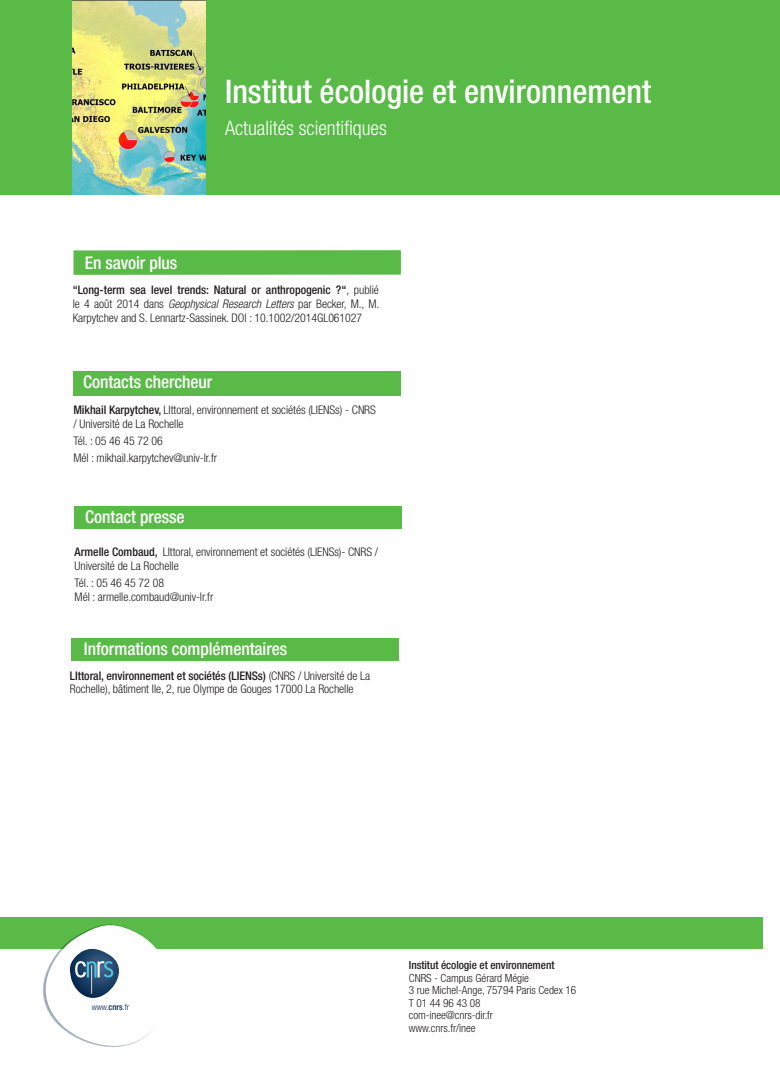
<style>
.page{position:relative;width:780px;height:1088px;background:#fff}
.page>*{position:absolute;margin:0;border:0;box-sizing:border-box;transform-origin:0 0}
.t1{font:500 condensed 32.5px "Helvetica Neue LT Std";color:#fff}
.t2{font:300 condensed 20px "Helvetica Neue LT Std";color:#fff}
.Texte_courant{font:500 condensed 17.5px "Helvetica Neue LT Std";letter-spacing:-.005em;color:#fff}
.Texte_courant-2{font:300 condensed 11.88px/13.8px "Helvetica Neue LT Std";letter-spacing:-.005em;color:#231f20}
.contacts{font:300 condensed 11.25px "Helvetica Neue LT Std";letter-spacing:-.005em;color:#231f20}
.contacts-2{font:500 condensed 11.25px "Helvetica Neue LT Std";letter-spacing:-.005em;color:#231f20}
.t3{font:300 condensed 8.5px "Helvetica Neue LT Std";color:#04264b}
.s1{font-weight:500}
.s2{font-family:"Arial Narrow";font-weight:400;font-stretch:normal}
.s3{font-style:italic}
</style>
<div class="page">
<div style="left:0;top:0;width:73px;height:195px;background:#59ba47"></div>
<div style="left:206px;top:0;width:574px;height:195px;background:#59ba47"></div>
<div style="left:0;top:917px;width:762px;height:32px;background:#59ba47"></div>
<svg style="left:43px;top:924px;width:114px;height:123px"></svg>
<img style="left:73px;top:0;width:133px;height:195px">
<div style="left:75px;top:506px;width:327px;height:22px;background:#59ba47"></div>
<div style="left:73px;top:371px;width:328px;height:24px;background:#59ba47"></div>
<div style="left:71px;top:639px;width:327px;height:22px;background:#59ba47"></div>
<div style="left:73px;top:250px;width:328px;height:25px;background:#59ba47"></div>
<p class="Texte_courant" style="left:85px;top:252px;width:94px">En savoir plus</p>
<p class="t1" style="left:225px;top:72px;width:427px">Institut écologie et environnement</p>
<p class="t2" style="left:225px;top:116px;width:163px">Actualités scientifiques</p>
<p class="Texte_courant-2" style="left:73px;top:282px;width:308px;line-height:14.2px;text-align:justify"><span class="s1">“Long-term sea level trends: Natural or anthropogenic ?“</span><span class="s2">,</span> publié le 4 août 2014 dans <span class="s3">Geophysical Research Letters</span> par Becker, M., M.<br>Karpytchev and S. Lennartz-Sassinek. DOI : 10.1002/2014GL061027</p>
<p class="Texte_courant" style="left:83px;top:372px;width:131px">Contacts chercheur</p>
<p class="Texte_courant-2" style="left:73px;top:403px;width:304px"><span class="s1">Mikhail Karpytchev,</span> LIttoral, environnement et sociétés (LIENSs) - CNRS / Université de La Rochelle</p>
<p class="Texte_courant-2" style="left:73px;top:434px;width:91px">Tél. : 05 46 45 72 06</p>
<p class="Texte_courant-2" style="left:73px;top:451px;width:145px">Mél : mikhail.karpytchev@univ-lr.fr</p>
<p class="Texte_courant" style="left:85px;top:506px;width:101px">Contact presse</p>
<p class="Texte_courant-2" style="left:75px;top:545px;width:305px"><span class="s1">Armelle Combaud,</span> LIttoral, environnement et sociétés (LIENSs)- CNRS /<br>Université de La Rochelle</p>
<p class="Texte_courant-2" style="left:75px;top:576px;width:140px">Tél. : 05 46 45 72 08<br>Mél : armelle.combaud@univ-lr.fr</p>
<p class="Texte_courant" style="left:84px;top:639px;width:205px">Informations complémentaires</p>
<p class="Texte_courant-2" style="left:70px;top:668px;width:302px"><span class="s1">LIttoral, environnement et sociétés (LIENSs)</span> (CNRS / Université de La<br>Rochelle), bâtiment Ile, 2, rue Olympe de Gouges 17000 La Rochelle</p>
<p class="t3" style="left:92px;top:1001px;width:39px">www.<span class="s1">cnrs</span>.fr</p>
<p class="contacts-2" style="left:409px;top:958px;width:147px">Institut écologie et environnement</p>
<p class="contacts" style="left:409px;top:971px;width:122px">CNRS - Campus Gérard Mégie</p>
<p class="contacts" style="left:409px;top:984px;width:169px">3 rue Michel-Ange, 75794 Paris Cedex 16</p>
<p class="contacts" style="left:409px;top:996px;width:73px">T 01 44 96 43 08</p>
<p class="contacts" style="left:409px;top:1009px;width:86px">com-inee@cnrs-dir.fr</p>
<p class="contacts" style="left:409px;top:1021px;width:68px">www.cnrs.fr/inee</p>
</div>
